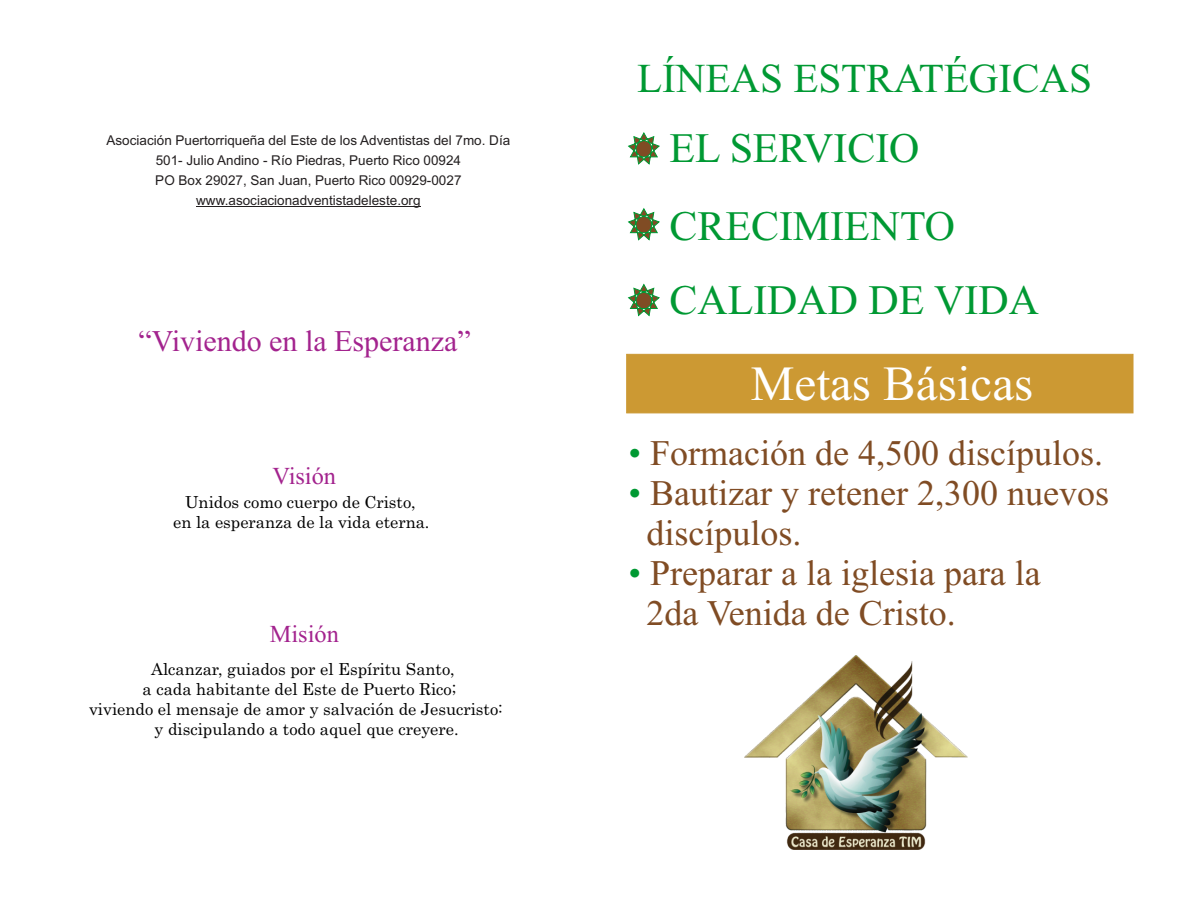
<style>
.page{position:relative;width:1188px;height:918px;background:#fff}
.page>*{position:absolute;margin:0;border:0;box-sizing:border-box;transform-origin:0 0}
.t1{font:49.05px "Times New Roman";color:#fff}
.t2{font:41.85px/78.8px "Times New Roman";color:#093}
.t3{font:41.1px "Times New Roman";color:#093}
.t4{font:36px "Times New Roman";color:#804c24}
.t5{font:30px "Times New Roman";color:#a3238e}
.t6{font:24.3px "Times New Roman";color:#a3238e}
.t7{font:16.5px/20.1px "Century";color:#000;text-align:center}
.t8{font:13.5px/20px "Arial";color:#231f20;text-align:center}
.s1{color:#093}
</style>
<div class="page">
<hr style="left:196px;top:206px;width:225px;height:1px;background:#231f20">
<svg style="left:628px;top:132px;width:32px;height:33px"></svg>
<svg style="left:627px;top:208px;width:33px;height:33px"></svg>
<svg style="left:627px;top:284px;width:33px;height:33px"></svg>
<div style="left:626px;top:354px;width:508px;height:60px;background:#c93"></div>
<img style="left:744px;top:655px;width:224px;height:194px">
<p class="t8" style="left:107px;top:132px;width:405px">Asociación Puertorriqueña del Este de los Adventistas del 7mo. Día 501- Julio Andino - Río Piedras, Puerto Rico 00924<br>PO Box 29027, San Juan, Puerto Rico 00929-0027 www.asociacionadventistadeleste.org</p>
<h3 class="t5" style="left:139px;top:330px;width:334px">“Viviendo en la Esperanza”</h3>
<h3 class="t6" style="left:273px;top:467px;width:65px">Visión</h3>
<p class="t7" style="left:173px;top:493px;width:258px">Unidos como cuerpo de Cristo,<br>en la esperanza de la vida eterna.</p>
<h3 class="t6" style="left:270px;top:625px;width:70px">Misión</h3>
<p class="t7" style="left:151px;top:660px;width:305px">Alcanzar, guiados por el Espíritu Santo,</p>
<p class="t7" style="left:143px;top:680px;width:315px">a cada habitante del Este de Puerto Rico;</p>
<p class="t7" style="left:89px;top:701px;width:415px">viviendo el mensaje de amor y salvación de Jesucristo:</p>
<p class="t7" style="left:155px;top:721px;width:306px">y discipulando a todo aquel que creyere.</p>
<h3 class="t3" style="left:637px;top:63px;width:456px">LÍNEAS ESTRATÉGICAS</h3>
<h2 class="t2" style="left:670px;top:112px;width:287px">EL SERVICIO<br>CRECIMIENTO</h2>
<h2 class="t2" style="left:670px;top:264px;width:371px">CALIDAD DE VIDA</h2>
<h1 class="t1" style="left:751px;top:366px;width:284px">Metas Básicas</h1>
<h3 class="t4" style="left:629px;top:441px;width:476px"><span class="s1">•</span> Formación de 4,500 discípulos.</h3>
<h3 class="t4" style="left:629px;top:480px;width:482px"><span class="s1">•</span> Bautizar y retener 2,300 nuevos</h3>
<h3 class="t4" style="left:647px;top:520px;width:157px">discípulos.</h3>
<h3 class="t4" style="left:629px;top:560px;width:414px"><span class="s1">•</span> Preparar a la iglesia para la</h3>
<h3 class="t4" style="left:647px;top:600px;width:311px">2da Venida de Cristo.</h3>
</div>
